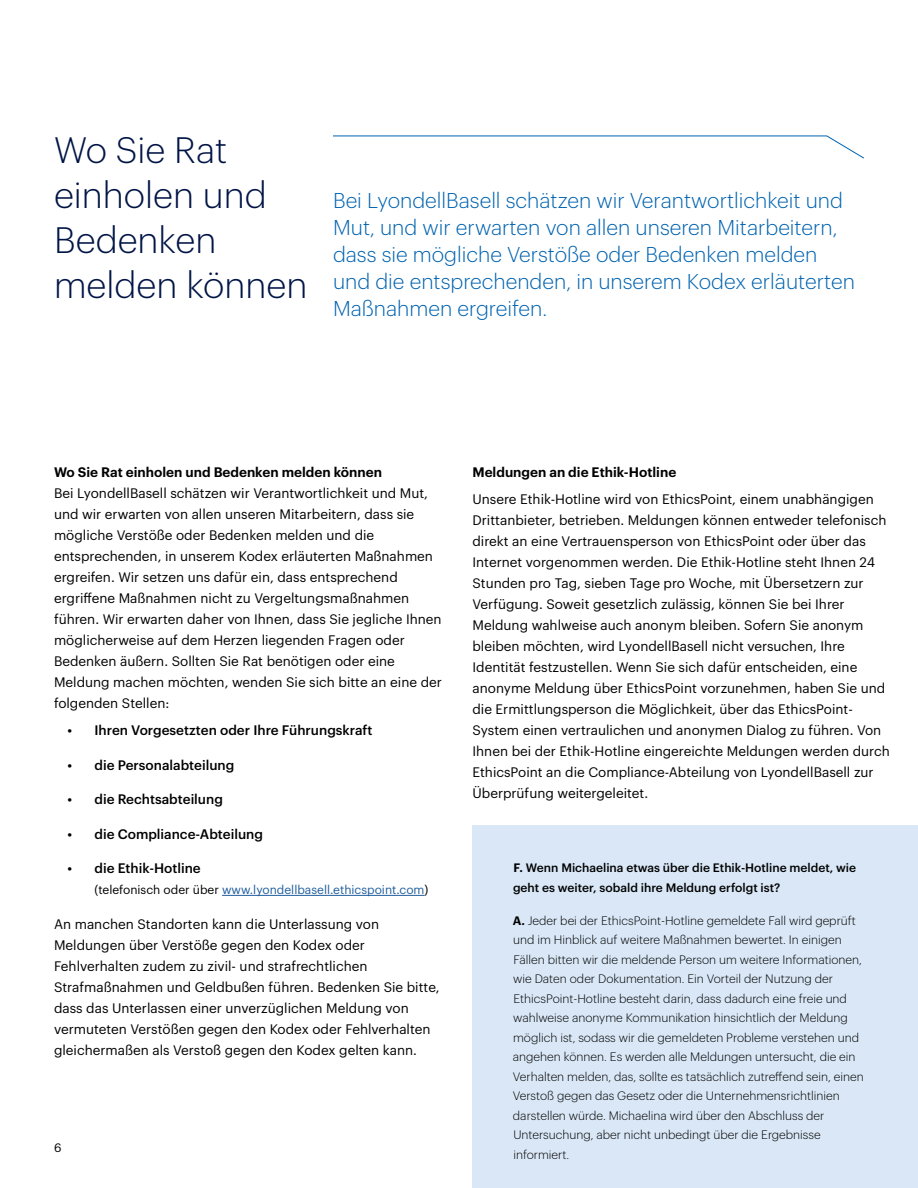
<style>
.page{position:relative;width:918px;height:1188px;background:#fff}
.page>*{position:absolute;margin:0;border:0;box-sizing:border-box;transform-origin:0 0}
.t1{font:300 36px/45px "Graphik";color:#001446}
.t2{font:300 21px/27px "Graphik";color:#0063b0}
.t3{font:13.5px/21px "Graphik";color:#000}
.t4{font:500 13.5px "Graphik";color:#000}
.t5{font:600 13.5px "Graphik";color:#000}
.t6{font:300 12px/19.5px "Graphik";color:#000}
.t7{font:500 12px/19.5px "Graphik";color:#000}
.t8{font:12px "Graphik";color:#215e9e}
.t9{font:12px "Graphik";color:#000}
.s1{color:#000}
.s2{font-weight:600}
</style>
<div class="page">
<svg style="left:333px;top:135px;width:531px;height:24px"></svg>
<hr style="left:222px;top:895px;width:203px;height:1px;background:#215e9e">
<div style="left:472px;top:826px;width:446px;height:362px;background:#d9e7f6"></div>
<h1 class="t1" style="left:54px;top:125px;width:255px">Wo Sie Rat einholen und<br>Bedenken melden können</h1>
<p class="t2" style="left:333px;top:186px;width:524px">Bei LyondellBasell schätzen wir Verantwortlichkeit und Mut, und wir erwarten von allen unseren Mitarbeitern, dass sie mögliche Verstöße oder Bedenken melden und die entsprechenden, in unserem Kodex erläuterten Maßnahmen ergreifen.</p>
<p class="t5" style="left:54px;top:461px;width:329px">Wo Sie Rat einholen und Bedenken melden können</p>
<p class="t3" style="left:54px;top:481px;width:389px">Bei LyondellBasell schätzen wir Verantwortlichkeit und Mut, und wir erwarten von allen unseren Mitarbeitern, dass sie mögliche Verstöße oder Bedenken melden und die entsprechenden, in unserem Kodex erläuterten Maßnahmen ergreifen. Wir setzen uns dafür ein, dass entsprechend ergriffene Maßnahmen nicht zu Vergeltungsmaßnahmen führen. Wir erwarten daher von Ihnen, dass Sie jegliche Ihnen möglicherweise auf dem Herzen liegenden Fragen oder Bedenken äußern. Sollten Sie Rat benötigen oder eine Meldung machen möchten, wenden Sie sich bitte an eine der folgenden Stellen:</p>
<p class="t4" style="left:68px;top:720px;width:307px">• Ihren Vorgesetzten oder Ihre Führungskraft</p>
<p class="t4" style="left:68px;top:755px;width:168px">• die Personalabteilung</p>
<p class="t4" style="left:68px;top:789px;width:157px">• die Rechtsabteilung</p>
<p class="t4" style="left:68px;top:824px;width:197px">• die Compliance-Abteilung</p>
<p class="t4" style="left:68px;top:858px;width:135px">• die Ethik-Hotline</p>
<p class="t8" style="left:94px;top:881px;width:335px"><span class="s1">(telefonisch oder über</span> www.lyondellbasell.ethicspoint.com<span class="s1">)</span></p>
<p class="t3" style="left:54px;top:912px;width:387px">An manchen Standorten kann die Unterlassung von Meldungen über Verstöße gegen den Kodex oder Fehlverhalten zudem zu zivil- und strafrechtlichen Strafmaßnahmen und Geldbußen führen. Bedenken Sie bitte, dass das Unterlassen einer unverzüglichen Meldung von vermuteten Verstößen gegen den Kodex oder Fehlverhalten gleichermaßen als Verstoß gegen den Kodex gelten kann.</p>
<p class="t9" style="left:54px;top:1139px;width:9px">6</p>
<p class="t5" style="left:472px;top:461px;width:205px">Meldungen an die Ethik-Hotline</p>
<p class="t3" style="left:472px;top:488px;width:419px">Unsere Ethik-Hotline wird von EthicsPoint, einem unabhängigen Drittanbieter, betrieben. Meldungen können entweder telefonisch direkt an eine Vertrauensperson von EthicsPoint oder über das Internet vorgenommen werden. Die Ethik-Hotline steht Ihnen 24<br>Stunden pro Tag, sieben Tage pro Woche, mit Übersetzern zur Verfügung. Soweit gesetzlich zulässig, können Sie bei Ihrer Meldung wahlweise auch anonym bleiben. Sofern Sie anonym bleiben möchten, wird LyondellBasell nicht versuchen, Ihre Identität festzustellen. Wenn Sie sich dafür entscheiden, eine anonyme Meldung über EthicsPoint vorzunehmen, haben Sie und die Ermittlungsperson die Möglichkeit, über das EthicsPoint-System einen vertraulichen und anonymen Dialog zu führen. Von Ihnen bei der Ethik-Hotline eingereichte Meldungen werden durch EthicsPoint an die Compliance-Abteilung von LyondellBasell zur Überprüfung weitergeleitet.</p>
<p class="t7" style="left:513px;top:857px;width:345px"><span class="s2">F.</span> Wenn Michaelina etwas über die Ethik-Hotline meldet, wie geht es weiter, sobald ihre Meldung erfolgt ist?</p>
<p class="t6" style="left:513px;top:910px;width:353px"><span class="s2">A.</span> Jeder bei der EthicsPoint-Hotline gemeldete Fall wird geprüft und im Hinblick auf weitere Maßnahmen bewertet. In einigen Fällen bitten wir die meldende Person um weitere Informationen, wie Daten oder Dokumentation. Ein Vorteil der Nutzung der EthicsPoint-Hotline besteht darin, dass dadurch eine freie und wahlweise anonyme Kommunikation hinsichtlich der Meldung möglich ist, sodass wir die gemeldeten Probleme verstehen und angehen können. Es werden alle Meldungen untersucht, die ein Verhalten melden, das, sollte es tatsächlich zutreffend sein, einen Verstoß gegen das Gesetz oder die Unternehmensrichtlinien darstellen würde. Michaelina wird über den Abschluss der Untersuchung, aber nicht unbedingt über die Ergebnisse informiert.</p>
</div>
